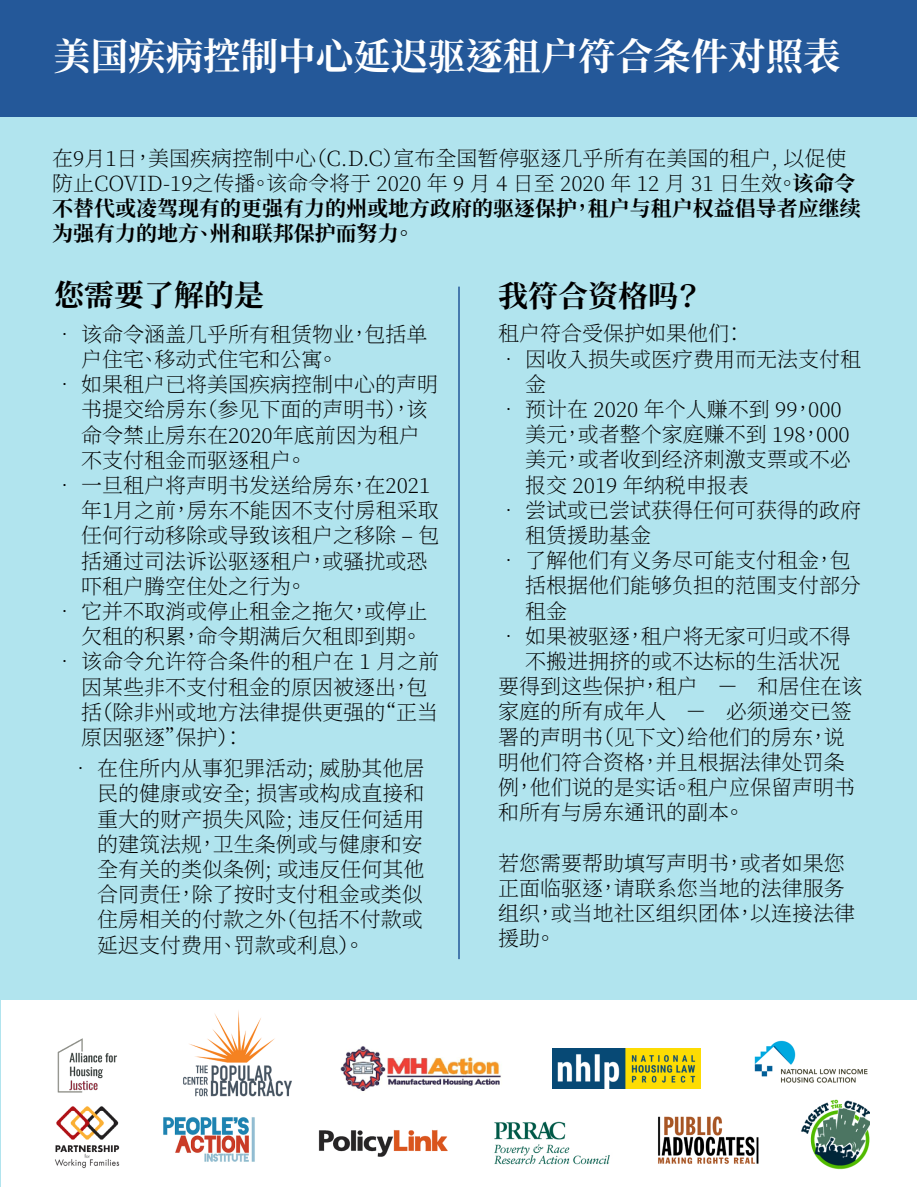
<style>
.page{position:relative;width:918px;height:1188px;background:#fff}
.page>*{position:absolute;margin:0;border:0;box-sizing:border-box;transform-origin:0 0}
.t1{font:700 37.5px "Source Han Serif TC";color:#fff}
.t2{font:700 30px "Source Han Serif TC";color:#000}
.t3{font:200 21px/25.2px "Source Han Serif TC";color:#000}
.s1{font-weight:700}
</style>
<div class="page">
<div style="left:1px;top:1px;width:916px;height:1186px;background:#b1e4ee"></div>
<div style="left:1px;top:1px;width:916px;height:116px;background:#245899"></div>
<div style="left:2px;top:1000px;width:915px;height:187px;background:#fff"></div>
<img style="left:183px;top:1010px;width:109px;height:87px">
<img style="left:340px;top:1046px;width:161px;height:45px">
<img style="left:553px;top:1049px;width:148px;height:40px">
<img style="left:494px;top:1121px;width:116px;height:44px">
<img style="left:801px;top:1099px;width:69px;height:71px">
<img style="left:658px;top:1116px;width:101px;height:48px">
<img style="left:57px;top:1038px;width:60px;height:55px">
<img style="left:318px;top:1129px;width:130px;height:28px">
<img style="left:163px;top:1117px;width:92px;height:45px">
<img style="left:55px;top:1106px;width:65px;height:63px">
<img style="left:754px;top:1040px;width:114px;height:43px">
<hr style="left:458px;top:287px;width:2px;height:672px;background:#245899">
<h1 class="t1" style="left:53px;top:35px;width:789px">美国疾病控制中心延迟驱逐租户符合条件对照表</h1>
<p class="t3" style="left:52px;top:146px;width:810px">在9月1日，美国疾病控制中心（C.D.C）宣布全国暂停驱逐几乎所有在美国的租户, 以促使防止COVID-19之传播。该命令将于 2020 年 9 月 4 日至 2020 年 12 月 31 日生效。<span class="s1">该命令不替代或凌驾现有的更强有力的州或地方政府的驱逐保护，租户与租户权益倡导者应继续为强有力的地方、州和联邦保护而努力。</span></p>
<h2 class="t2" style="left:54px;top:278px;width:211px">您需要了解的是</h2>
<h2 class="t2" style="left:498px;top:279px;width:207px">我符合资格吗？</h2>
<p class="t3" style="left:81px;top:322px;width:348px;text-indent:-27px">• 该命令涵盖几乎所有租赁物业，包括单户住宅、移动式住宅和公寓。</p>
<p class="t3" style="left:81px;top:372px;width:358px;text-indent:-27px">• 如果租户已将美国疾病控制中心的声明书提交给房东（参见下面的声明书），该命令禁止房东在2020年底前因为租户不支付租金而驱逐租户。</p>
<p class="t3" style="left:81px;top:473px;width:360px;text-indent:-27px">• 一旦租户将声明书发送给房东，在2021年1月之前，房东不能因不支付房租采取任何行动移除或导致该租户之移除 – 包括通过司法诉讼驱逐租户，或骚扰或恐吓租户腾空住处之行为。</p>
<p class="t3" style="left:54px;top:599px;width:375px;text-align:right">• 它并不取消或停止租金之拖欠，或停止欠租的积累，命令期满后欠租即到期。</p>
<p class="t3" style="left:81px;top:650px;width:360px;text-indent:-27px">• 该命令允许符合条件的租户在 1 月之前因某些非不支付租金的原因被逐出，包括（除非州或地方法律提供更强的“正当原因驱逐”保护）：</p>
<p class="t3" style="left:498px;top:322px;width:248px">租户符合受保护如果他们：</p>
<p class="t3" style="left:525px;top:347px;width:337px;text-indent:-27px">• 因收入损失或医疗费用而无法支付租金</p>
<p class="t3" style="left:525px;top:397px;width:327px;text-indent:-27px">• 预计在 2020 年个人赚不到 99，000美元，或者整个家庭赚不到 198，000美元，或者收到经济刺激支票或不必报交 2019 年纳税申报表</p>
<p class="t3" style="left:525px;top:498px;width:337px;text-indent:-27px">• 尝试或已尝试获得任何可获得的政府租赁援助基金</p>
<p class="t3" style="left:525px;top:548px;width:337px;text-indent:-27px">• 了解他们有义务尽可能支付租金，包括根据他们能够负担的范围支付部分租金</p>
<p class="t3" style="left:498px;top:624px;width:354px">• 如果被驱逐，租户将无家可归或不得</p>
<p class="t3" style="left:525px;top:649px;width:316px">不搬进拥挤的或不达标的生活状况</p>
<p class="t3" style="left:498px;top:674px;width:366px">要得到这些保护，租户　－　和居住在该</p>
<p class="t3" style="left:498px;top:700px;width:355px">家庭的所有成年人　－　必须递交已签</p>
<p class="t3" style="left:498px;top:725px;width:348px">署的声明书（见下文）给他们的房东，说</p>
<p class="t3" style="left:498px;top:750px;width:348px">明他们符合资格，并且根据法律处罚条</p>
<p class="t3" style="left:498px;top:775px;width:358px">例，他们说的是实话。租户应保留声明书</p>
<p class="t3" style="left:498px;top:800px;width:248px">和所有与房东通讯的副本。</p>
<p class="t3" style="left:498px;top:851px;width:358px">若您需要帮助填写声明书，或者如果您正面临驱逐，请联系您当地的法律服务组织，或当地社区组织团体，以连接法律援助。</p>
<p class="t3" style="left:97px;top:756px;width:329px;text-align:justify;text-indent:-27px">• 在住所内从事犯罪活动; 威胁其他居民的健康或安全; 损害或构成直接和重大的财产损失风险; 违反任何适用的建筑法规，卫生条例或与健康和安全有关的类似条例; 或违反任何其他合同责任，除了按时支付租金或类似住房相关的付款之外（包括不付款或延迟支付费用、罚款或利息）。</p>
</div>
